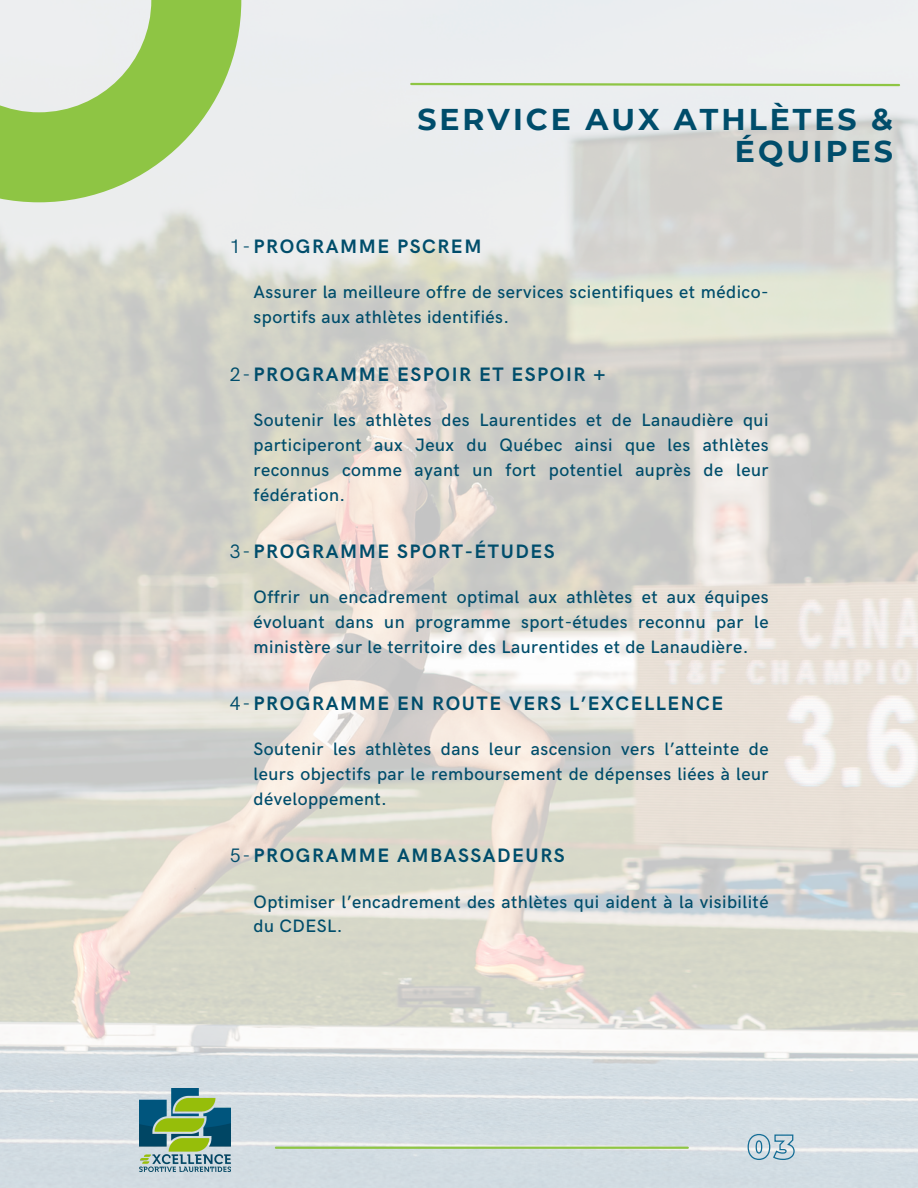
<style>
.page{position:relative;width:918px;height:1188px;background:#fff}
.page>*{position:absolute;margin:0;border:0;box-sizing:border-box;transform-origin:0 0}
.t1{font:700 30px/32.7px "Montserrat";letter-spacing:.1em;color:#004d6b;text-align:right}
.t2{font:700 19.5px "HK Grotesk";letter-spacing:.08em;color:#004d6b}
.t3{font:500 18px/24.8px "HK Grotesk";letter-spacing:.025em;color:#004d6b;text-align:justify}
.s1{font-weight:400}
</style>
<div class="page">
<img style="left:0;top:0;width:918px;height:1188px">
<svg style="left:0;top:0;width:241px;height:202px;background:#bad894"></svg>
<svg style="left:409px;top:82px;width:492px;height:5px;background:#c1dba2"></svg>
<hr style="left:276px;top:1147px;width:412px;height:2px;background:#8ec544">
<img style="left:140px;top:1088px;width:91px;height:83px">
<svg style="left:747px;top:1133px;width:48px;height:28px"></svg>
<p class="t1" style="left:417px;top:103px;width:477px">SERVICE AUX ATHLÈTES &amp;<br>ÉQUIPES</p>
<h3 class="t2" style="left:230px;top:236px;width:253px"><span class="s1">1-</span>PROGRAMME PSCREM</h3>
<h1 class="t3" style="left:254px;top:281px;width:516px">Assurer la meilleure offre de services scientifiques et médico&shy;sportifs aux athlètes identifiés.</h1>
<p class="t2" style="left:230px;top:364px;width:377px"><span class="s1">2-</span>PROGRAMME ESPOIR ET ESPOIR +</p>
<h2 class="t3" style="left:254px;top:409px;width:516px">Soutenir les athlètes des Laurentides et de Lanaudière qui participeront aux Jeux du Québec ainsi que les athlètes reconnus comme ayant un fort potentiel auprès de leur fédération.</h2>
<h2 class="t2" style="left:230px;top:541px;width:326px"><span class="s1">3-</span>PROGRAMME SPORT-ÉTUDES</h2>
<h3 class="t3" style="left:254px;top:586px;width:516px">Offrir un encadrement optimal aux athlètes et aux équipes évoluant dans un programme sport-études reconnu par le ministère sur le territoire des Laurentides et de Lanaudière.</h3>
<h3 class="t2" style="left:230px;top:693px;width:495px"><span class="s1">4-</span>PROGRAMME EN ROUTE VERS L’EXCELLENCE</h3>
<p class="t3" style="left:254px;top:738px;width:517px">Soutenir les athlètes dans leur ascension vers l’atteinte de leurs objectifs par le remboursement de dépenses liées à leur développement.</p>
<p class="t2" style="left:230px;top:845px;width:336px"><span class="s1">5-</span>PROGRAMME AMBASSADEURS</p>
<h2 class="t3" style="left:254px;top:890px;width:516px">Optimiser l’encadrement des athlètes qui aident à la visibilité du CDESL.</h2>
</div>
